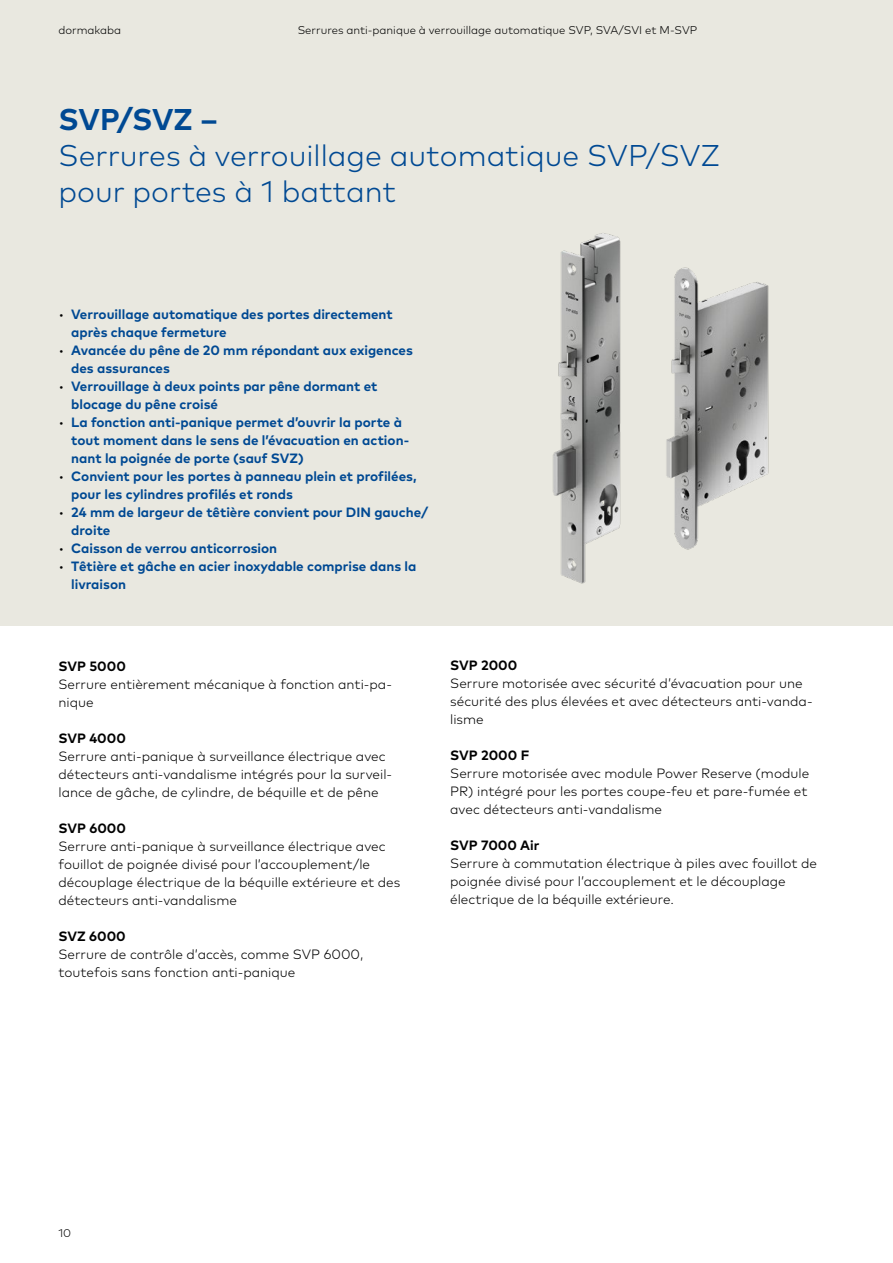
<style>
.page{position:relative;width:893px;height:1263px;background:#fff}
.page>*{position:absolute;margin:0;border:0;box-sizing:border-box;transform-origin:0 0}
.t1{font:300 30px/36px "Mark Pro";color:#004993}
.t2{font:700 30px "Mark Pro";letter-spacing:-.005em;color:#004993}
.t3{font:300 13.5px/18px "Mark Pro";color:#000}
.t4{font:700 13.5px/18px "Mark Pro";color:#004993}
.t5{font:700 13.5px "Mark Pro";color:#000}
.t6{font:300 11.25px "Mark Pro";color:#000}
.s1{font-weight:300;color:#000}
</style>
<div class="page">
<div style="left:0;top:0;width:893px;height:625px;background:#e9e8e0"></div>
<img style="left:552px;top:233px;width:217px;height:351px">
<p class="t6" style="left:58px;top:21px;width:64px">dormakaba</p>
<p class="t6" style="left:298px;top:21px;width:401px">Serrures anti-panique à verrouillage automatique SVP, SVA/SVI et M-SVP</p>
<h1 class="t2" style="left:58px;top:97px;width:161px">SVP/SVZ –</h1>
<h1 class="t1" style="left:58px;top:136px;width:663px">Serrures à verrouillage automatique SVP/SVZ pour portes à 1 battant</h1>
<p class="t4" style="left:71px;top:305px;width:323px;text-indent:-13px"><span class="s1">•</span> Verrouillage automatique des portes directement après chaque fermeture</p>
<p class="t4" style="left:71px;top:340px;width:343px;text-indent:-13px"><span class="s1">•</span> Avancée du pêne de 20 mm répondant aux exigences des assurances</p>
<p class="t4" style="left:71px;top:376px;width:308px;text-indent:-13px"><span class="s1">•</span> Verrouillage à deux points par pêne dormant et blocage du pêne croisé</p>
<p class="t4" style="left:71px;top:412px;width:339px;text-indent:-13px"><span class="s1">•</span> La fonction anti-panique permet d’ouvrir la porte à tout moment dans le sens de l’évacuation en action&shy;nant la poignée de porte (sauf SVZ)</p>
<p class="t4" style="left:71px;top:466px;width:347px;text-indent:-13px"><span class="s1">•</span> Convient pour les portes à panneau plein et profilées, pour les cylindres profilés et ronds</p>
<p class="t4" style="left:71px;top:502px;width:359px;text-indent:-13px"><span class="s1">•</span> 24 mm de largeur de têtière convient pour DIN gauche/ droite</p>
<p class="t4" style="left:58px;top:538px;width:220px"><span class="s1">•</span> Caisson de verrou anticorrosion</p>
<p class="t4" style="left:71px;top:556px;width:347px;text-indent:-13px"><span class="s1">•</span> Têtière et gâche en acier inoxydable comprise dans la livraison</p>
<p class="t5" style="left:58px;top:655px;width:69px">SVP 5000</p>
<p class="t3" style="left:58px;top:674px;width:335px">Serrure entièrement mécanique à fonction anti-pa&shy;nique</p>
<p class="t5" style="left:58px;top:727px;width:69px">SVP 4000</p>
<p class="t3" style="left:58px;top:746px;width:335px">Serrure anti-panique à surveillance électrique avec détecteurs anti-vandalisme intégrés pour la surveil&shy;lance de gâche, de cylindre, de béquille et de pêne</p>
<p class="t5" style="left:58px;top:817px;width:69px">SVP 6000</p>
<p class="t3" style="left:58px;top:836px;width:343px">Serrure anti-panique à surveillance électrique avec fouillot de poignée divisé pour l’accouplement/le découplage électrique de la béquille extérieure et des détecteurs anti-vandalisme</p>
<p class="t5" style="left:58px;top:925px;width:69px">SVZ 6000</p>
<p class="t3" style="left:58px;top:944px;width:306px">Serrure de contrôle d’accès, comme SVP 6000, toutefois sans fonction anti-panique</p>
<p class="t5" style="left:450px;top:655px;width:69px">SVP 2000</p>
<p class="t3" style="left:450px;top:674px;width:364px">Serrure motorisée avec sécurité d’évacuation pour une sécurité des plus élevées et avec détecteurs anti-vanda&shy;lisme</p>
<p class="t5" style="left:450px;top:745px;width:81px">SVP 2000 F</p>
<p class="t3" style="left:450px;top:764px;width:360px">Serrure motorisée avec module Power Reserve (module<br>PR) intégré pour les portes coupe-feu et pare-fumée et avec détecteurs anti-vandalisme</p>
<p class="t5" style="left:450px;top:835px;width:91px">SVP 7000 Air</p>
<p class="t3" style="left:450px;top:854px;width:368px">Serrure à commutation électrique à piles avec fouillot de poignée divisé pour l’accouplement et le découplage électrique de la béquille extérieure.</p>
<p class="t6" style="left:58px;top:1224px;width:14px">10</p>
</div>
